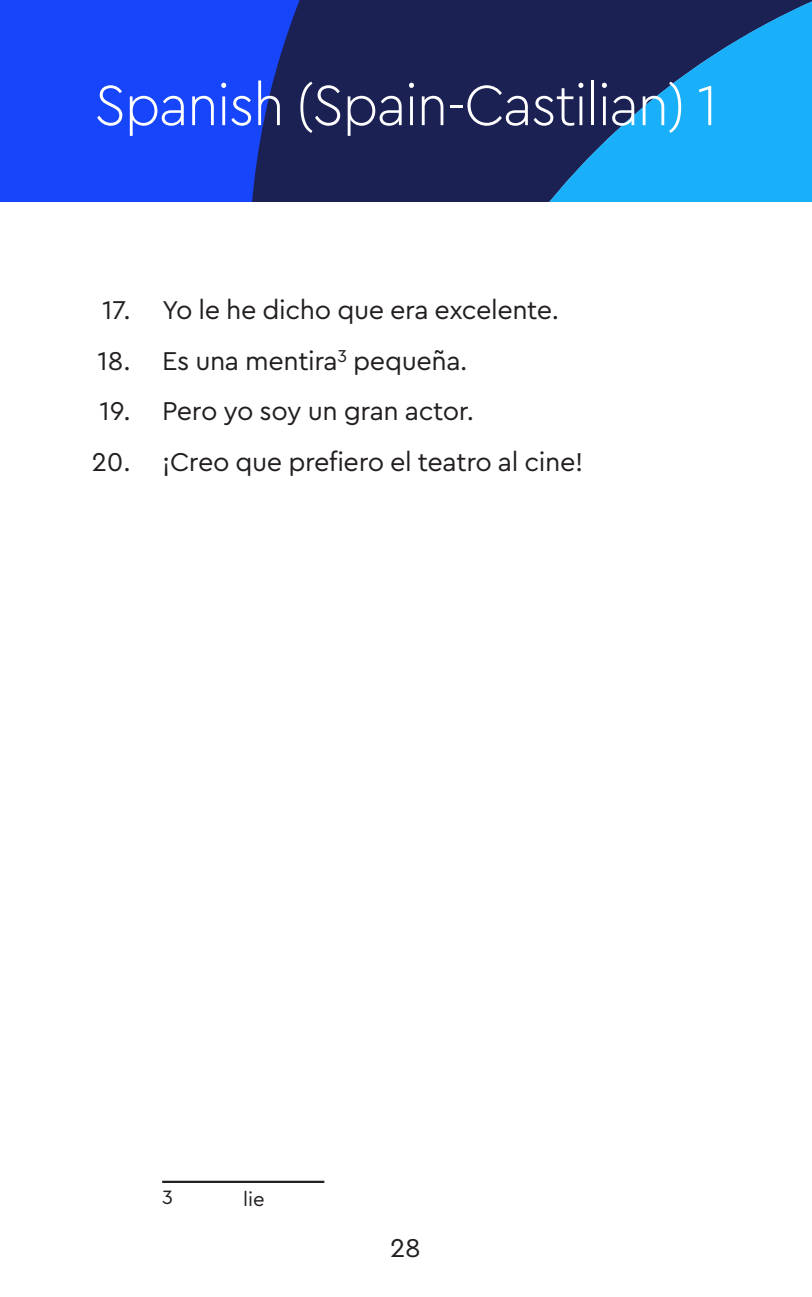
<style>
.page{position:relative;width:812px;height:1297px;background:#fff}
.page>*{position:absolute;margin:0;border:0;box-sizing:border-box;transform-origin:0 0}
.t1{font:300 59.62px "Cera PRO";letter-spacing:-.03em;color:#fff;scale:.96 1}
.t2{font:27px "Cera PRO";letter-spacing:-.015em;color:#231f20}
.t3{font:20.25px "Cera PRO";color:#231f20}
</style>
<div class="page">
<div style="left:0;top:0;width:207px;height:201px;background:#1745fa"></div>
<svg style="left:207px;top:0;width:84px;height:201px;background:#183cd3"></svg>
<svg style="left:291px;top:0;width:493px;height:201px;background:#1b447d"></svg>
<div style="left:784px;top:0;width:27px;height:201px;background:#19aff9"></div>
<hr style="left:162px;top:1180px;width:162px;height:2px;background:#231f20">
<h1 class="t1" style="left:94px;top:65px;width:650px">Spanish (Spain-Castilian) 1</h1>
<p class="t2" style="left:102px;top:292px;width:30px">17.</p>
<p class="t2" style="left:97px;top:343px;width:35px">18.</p>
<p class="t2" style="left:99px;top:393px;width:33px">19.</p>
<p class="t2" style="left:92px;top:444px;width:40px">20.</p>
<p class="t2" style="left:162px;top:292px;width:398px">Yo le he dicho que era excelente.</p>
<p class="t2" style="left:162px;top:343px;width:307px">Es una mentira<sup>3</sup> pequeña.</p>
<p class="t2" style="left:162px;top:393px;width:313px">Pero yo soy un gran actor.</p>
<p class="t2" style="left:162px;top:444px;width:422px">¡Creo que prefiero el teatro al cine!</p>
<p class="t3" style="left:162px;top:1183px;width:12px">3</p>
<p class="t3" style="left:243px;top:1185px;width:23px">lie</p>
<p class="t2" style="left:390px;top:1229px;width:32px">28</p>
</div>
